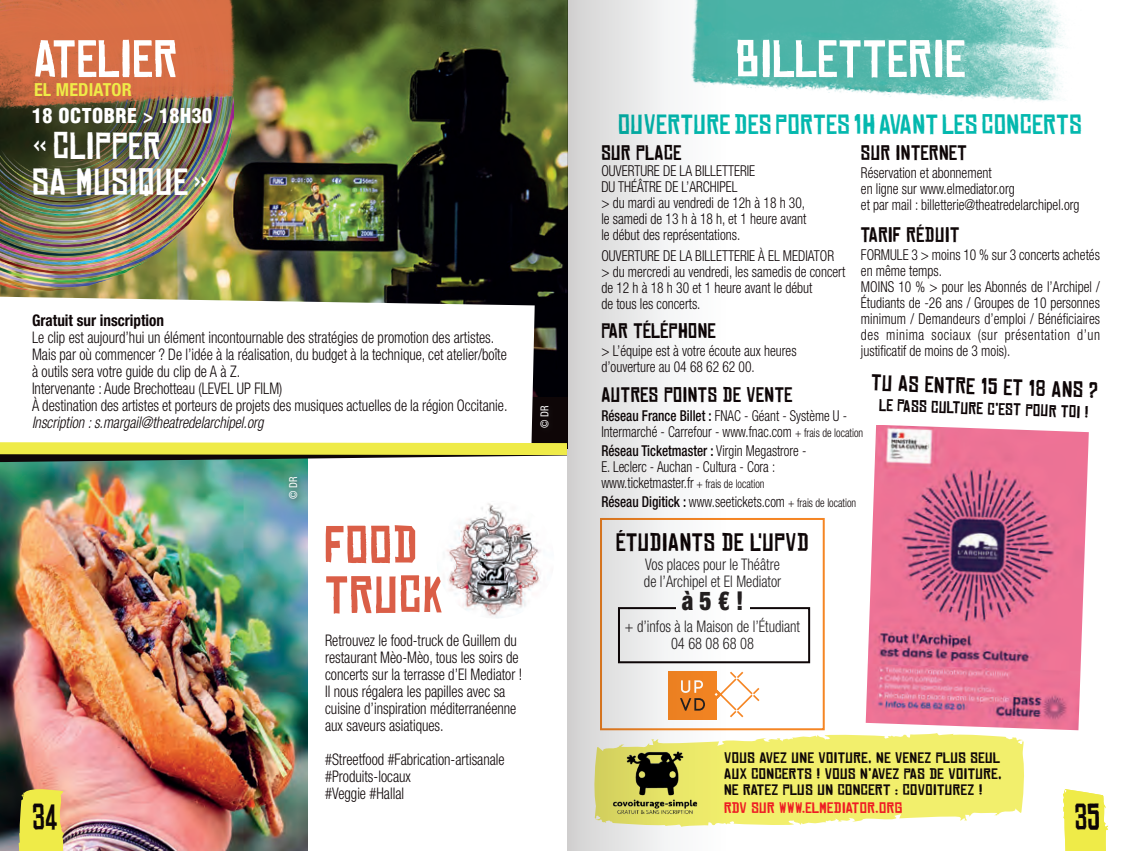
<style>
.page{position:relative;width:1134px;height:851px;background:#fff}
.page>*{position:absolute;margin:0;border:0;box-sizing:border-box;transform-origin:0 0}
.t1{font:50px "Chinese Rocks Rg";letter-spacing:.025em;color:#fff}
.t2{font:50px/50px "Chinese Rocks Rg";letter-spacing:.025em;color:#da5e47}
.t3{font:36px/36px "Chinese Rocks Rg";letter-spacing:.025em;color:#fff}
.t4{font:36px "Chinese Rocks Rg";color:#0e0607;scale:.8 1}
.t5{font:26.4px "Chinese Rocks Rg";letter-spacing:.025em;color:#04b8ae}
.t6{font:900 condensed 26px "Helvetica Neue";color:#231f20;scale:.9 1}
.t7{font:24px "Chinese Rocks Rg";letter-spacing:.025em;color:#0e0607}
.t8{font:21.6px "Chinese Rocks Rg";color:#0e0607}
.t9{font:20px "Chinese Rocks Rg";letter-spacing:.025em;color:#0e0607}
.t10{font:900 condensed 20px "Helvetica LT Std";letter-spacing:.025em;color:#fff}
.t11{font:700 condensed 18px "Helvetica Neue";letter-spacing:.01em;color:#efeb48}
.t12{font:16.2px "Chinese Rocks Rg";color:#0e0607}
.t13{font:300 condensed 16px/17px "Helvetica Neue";color:#0e0607;scale:.9 1}
.t14{font:300 condensed 16px/17px "Helvetica Neue";color:#231f20;scale:.9 1}
.t15{font:italic 300 condensed 16px "Helvetica Neue";color:#0e0607;scale:.9 1}
.t16{font:700 condensed 16px "Helvetica Neue";color:#0e0607;scale:.95 1}
.t17{font:300 condensed 15px/16px "Helvetica Neue";color:#0e0607;scale:.9 1}
.t18{font:300 condensed 15px/16px "Helvetica Neue";color:#0e0607;scale:.88 1}
.t19{font:14.4px/16px "Chinese Rocks Rg";letter-spacing:.025em;color:#0e0607;scale:1.11 1}
.t20{font:14.4px "Chinese Rocks Rg";letter-spacing:.025em;color:#ee1d23;scale:1.11 1}
.t21{font:condensed 11px "Helvetica Neue";color:#fff;scale:.95 1}
.s1{font-weight:500}
.s2{font-size:12px}
</style>
<div class="page">
<svg style="left:815px;top:733px;width:177px;height:3px"></svg>
<svg style="left:726px;top:736px;width:298px;height:89px;fill:#f2ef6c"></svg>
<img style="left:866px;top:425px;width:223px;height:305px">
<img style="left:726px;top:0;width:340px;height:101px">
<img style="left:0;top:0;width:567px;height:396px">
<img style="left:0;top:113px;width:234px;height:177px">
<svg style="left:0;top:297px;width:535px;height:190px"></svg>
<img style="left:0;top:468px;width:307px;height:382px">
<svg style="left:0;top:436px;width:567px;height:32px"></svg>
<div style="left:536px;top:401px;width:20px;height:34px;background:#0f0708"></div>
<div style="left:284px;top:472px;width:21px;height:34px;background:#231f20;opacity:.75"></div>
<img style="left:0;top:0;width:241px;height:113px">
<svg style="left:726px;top:671px;width:33px;height:46px"></svg>
<div style="left:618px;top:607px;width:192px;height:56px;border:2px solid #0e0607"></div>
<div style="left:676px;top:595px;width:73px;height:18px;background:#fff"></div>
<div style="left:600px;top:518px;width:225px;height:212px;border:2px solid #f58523"></div>
<div style="left:21px;top:95px;width:204px;height:112px;background:#231f20;opacity:.75"></div>
<img style="left:437px;top:501px;width:117px;height:117px;border-radius:59px">
<svg style="left:1063px;top:789px;width:45px;height:61px"></svg>
<svg style="left:18px;top:785px;width:47px;height:65px"></svg>
<svg style="left:567px;top:0;width:159px;height:850px"></svg>
<h1 class="t1" style="left:34px;top:32px;width:145px">ATELIER</h1>
<h1 class="t1" style="left:736px;top:32px;width:231px">BILLETTERIE</h1>
<p class="t11" style="left:34px;top:79px;width:99px">EL MEDIATOR</p>
<h3 class="t10" style="left:32px;top:103px;width:182px">18 OCTOBRE &gt; 18H30</h3>
<h2 class="t3" style="left:32px;top:129px;width:179px">« CLIPPER<br>SA MUSIQUE »</h2>
<p class="t16" style="left:32px;top:311px;width:141px">Gratuit sur inscription</p>
<p class="t13" style="left:32px;top:329px;width:530px">Le clip est aujourd’hui un élément incontournable des stratégies de promotion des artistes.<br>Mais par où commencer ? De l’idée à la réalisation, du budget à la technique, cet atelier/boîte à outils sera votre guide du clip de A à Z.<br>Intervenante : Aude Brechotteau (LEVEL UP FILM)<br>À destination des artistes et porteurs de projets des musiques actuelles de la région Occitanie.</p>
<p class="t15" style="left:32px;top:413px;width:259px">Inscription : s.margail@theatredelarchipel.org</p>
<p class="t21" style="left:287px;top:499px;width:26px;rotate:-90deg">© DR</p>
<p class="t21" style="left:538px;top:428px;width:26px;rotate:-90deg">© DR</p>
<h3 class="t5" style="left:618px;top:110px;width:465px">OUVERTURE DES PORTES 1H AVANT LES CONCERTS</h3>
<h3 class="t9" style="left:601px;top:141px;width:81px">SUR PLACE</h3>
<p class="t17" style="left:601px;top:162px;width:229px">OUVERTURE DE LA BILLETTERIE<br>DU THÉÂTRE DE L’ARCHIPEL<br>&gt; du mardi au vendredi de 12h à 18 h 30, le samedi de 13 h à 18 h, et 1 heure avant le début des représentations.</p>
<p class="t17" style="left:601px;top:248px;width:273px">OUVERTURE DE LA BILLETTERIE À EL MEDIATOR &gt; du mercredi au vendredi, les samedis de concert de 12 h à 18 h 30 et 1 heure avant le début<br>de tous les concerts.</p>
<h3 class="t9" style="left:601px;top:319px;width:116px">PAR TÉLÉPHONE</h3>
<p class="t17" style="left:601px;top:342px;width:218px">&gt; L’équipe est à votre écoute aux heures d’ouverture au 04 68 62 62 00.</p>
<h3 class="t9" style="left:861px;top:141px;width:107px">SUR INTERNET</h3>
<p class="t17" style="left:861px;top:164px;width:244px">Réservation et abonnement<br>en ligne sur www.elmediator.org<br>et par mail : billetterie@theatredelarchipel.org</p>
<h3 class="t9" style="left:861px;top:224px;width:100px">TARIF RÉDUIT</h3>
<p class="t17" style="left:861px;top:247px;width:267px">FORMULE 3 &gt; moins 10 % sur 3 concerts achetés en même temps.<br>MOINS 10 % &gt; pour les Abonnés de l’Archipel / Étudiants de -26 ans / Groupes de 10 personnes minimum / Demandeurs d’emploi / Bénéficiaires des minima sociaux (sur présentation d’un justificatif de moins de 3 mois).</p>
<h3 class="t9" style="left:601px;top:384px;width:193px">AUTRES POINTS DE VENTE</h3>
<p class="t18" style="left:601px;top:407px;width:299px"><span class="s1">Réseau France Billet :</span> FNAC - Géant - Système U -<br>Intermarché - Carrefour - www.fnac.com <span class="s2">+ frais de location</span></p>
<p class="t18" style="left:601px;top:442px;width:235px"><span class="s1">Réseau Ticketmaster :</span> Virgin Megastrore -<br>E. Leclerc - Auchan - Cultura - Cora : www.ticketmaster.fr <span class="s2">+ frais de location</span></p>
<p class="t18" style="left:601px;top:493px;width:291px"><span class="s1">Réseau Digitick :</span> www.seetickets.com <span class="s2">+ frais de location</span></p>
<h3 class="t8" style="left:872px;top:371px;width:228px;rotate:2deg">TU AS ENTRE 15 ET 18 ANS ?</h3>
<p class="t12" style="left:880px;top:396px;width:211px;rotate:2deg">LE PASS CULTURE C’EST POUR TOI !</p>
<h1 class="t2" style="left:325px;top:521px;width:121px">FOOD<br>TRUCK</h1>
<h3 class="t7" style="left:616px;top:529px;width:194px">ÉTUDIANTS DE L'UPVD</h3>
<p class="t14" style="left:644px;top:555px;width:154px">Vos places pour le Théâtre de l’Archipel et El Mediator</p>
<h3 class="t6" style="left:682px;top:584px;width:70px">à 5 € !</h3>
<p class="t14" style="left:625px;top:618px;width:196px;text-align:center">+ d’infos à la Maison de l’Étudiant<br>04 68 08 68 08</p>
<p class="t13" style="left:325px;top:631px;width:221px">Retrouvez le food-truck de Guillem du restaurant Mèo-Mèo, tous les soirs de concerts sur la terrasse d’El Mediator !<br>Il nous régalera les papilles avec sa cuisine d’inspiration méditerranéenne aux saveurs asiatiques.</p>
<p class="t13" style="left:325px;top:750px;width:201px">#Streetfood #Fabrication-artisanale #Produits-locaux<br>#Veggie #Hallal</p>
<p class="t19" style="left:724px;top:750px;width:252px">VOUS AVEZ UNE VOITURE, NE VENEZ PLUS SEUL<br>AUX CONCERTS ! VOUS N’AVEZ PAS DE VOITURE,<br>NE RATEZ PLUS UN CONCERT : COVOITUREZ !</p>
<p class="t20" style="left:724px;top:800px;width:162px">RDV SUR WWW.ELMEDIATOR.ORG</p>
<h2 class="t4" style="left:32px;top:797px;width:33px">34</h2>
<h2 class="t4" style="left:1074px;top:797px;width:33px">35</h2>
</div>
